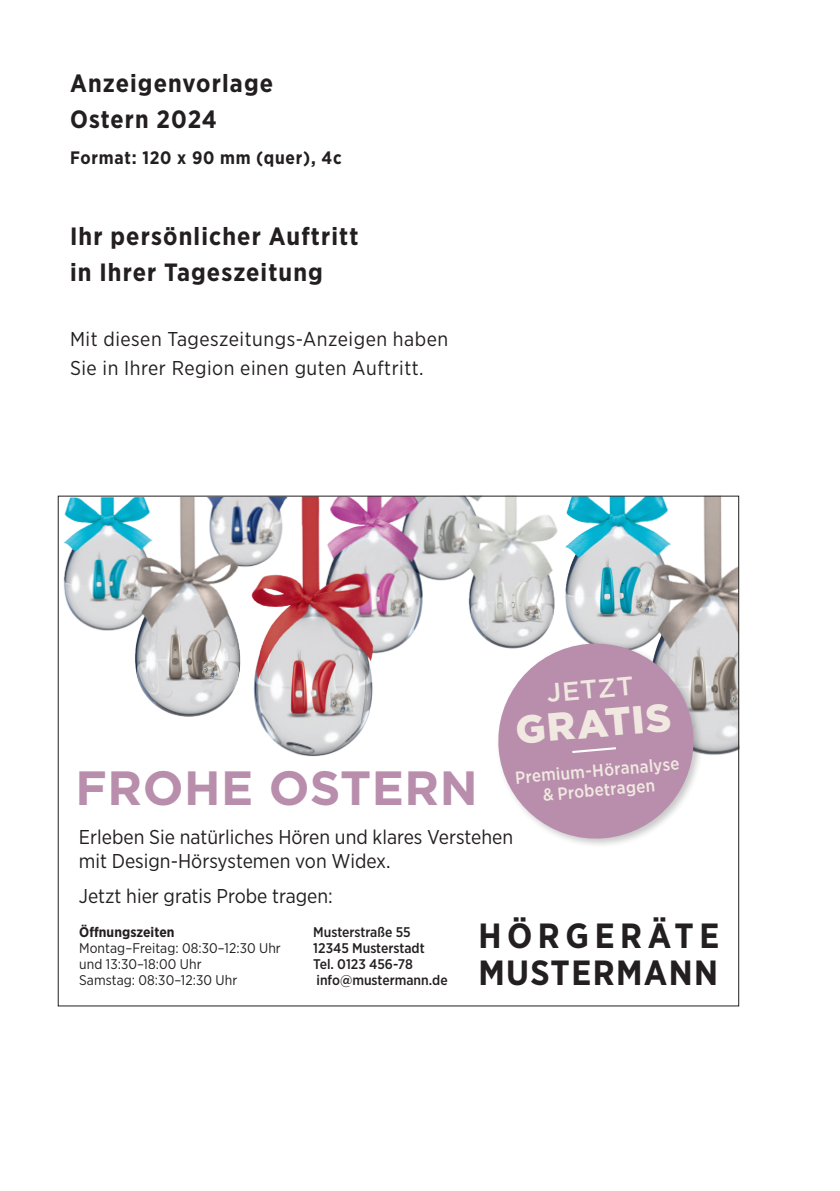
<style>
.page{position:relative;width:840px;height:1191px;background:#fff}
.page>*{position:absolute;margin:0;border:0;box-sizing:border-box;transform-origin:0 0}
.t1{font:700 48px "Gotham";letter-spacing:.01em;color:#b88eac}
.Headline_66_70_white{font:900 39.2px "Gotham";color:#f1e9e1}
.t2{font:700 35px "Gotham Narrow";letter-spacing:.04em;color:#231f20}
.t3{font:700 35px "Gotham Narrow";letter-spacing:.16em;color:#231f20}
.Headline_66_70_white-2{font:500 26.2px "Gotham";color:#f1e9e1}
.t4{font:700 25px/36px "Gotham Narrow";letter-spacing:.045em;color:#231f20}
.t5{font:20px/24px "Gotham Narrow";color:#231f20}
.t6{font:20px/29px "Gotham Narrow";letter-spacing:.025em;color:#231f20}
.t7{font:700 18px "Gotham Narrow";letter-spacing:.045em;color:#231f20}
.Headline_66_70_white-3{font:500 17.4px "Gotham Narrow";color:#f1e9e1}
.t8{font:14px/16px "Gotham Narrow";letter-spacing:.005em;color:#231f20}
.t9{font:500 14px/16px "Gotham Narrow";color:#231f20}
.s1{font-weight:700}
</style>
<div class="page">
<img style="left:590px;top:496px;width:149px;height:292px">
<img style="left:57px;top:495px;width:533px;height:301px">
<div style="left:494px;top:640px;width:209px;height:209px;background:#231f20;opacity:.25"></div>
<svg style="left:493px;top:639px;width:204px;height:204px;fill:#b88eac"></svg>
<svg style="left:569px;top:746px;width:49px;height:8px"></svg>
<p class="t4" style="left:70px;top:65px;width:204px">Anzeigenvorlage<br>Ostern 2024</p>
<p class="t7" style="left:70px;top:146px;width:273px">Format: 120 x 90 mm (quer), 4c</p>
<p class="t4" style="left:70px;top:218px;width:290px">Ihr persönlicher Auftritt in Ihrer Tageszeitung</p>
<p class="t6" style="left:70px;top:324px;width:379px">Mit diesen Tageszeitungs-Anzeigen haben<br>Sie in Ihrer Region einen guten Auftritt.</p>
<p class="Headline_66_70_white-2" style="left:545px;top:676px;width:89px;rotate:-5deg">JETZT</p>
<p class="Headline_66_70_white" style="left:513px;top:703px;width:157px;rotate:-5deg">GRATIS</p>
<p class="Headline_66_70_white-3" style="left:514px;top:766px;width:166px;rotate:-5deg">Premium-Höranalyse</p>
<p class="t1" style="left:75px;top:756px;width:403px">FROHE OSTERN</p>
<p class="Headline_66_70_white-3" style="left:541px;top:783px;width:114px;rotate:-5deg">&amp; Probetragen</p>
<p class="t5" style="left:79px;top:824px;width:436px">Erleben Sie natürliches Hören und klares Verstehen mit Design-Hörsystemen von Widex.</p>
<p class="t5" style="left:79px;top:883px;width:255px">Jetzt hier gratis Probe tragen:</p>
<p class="t8" style="left:79px;top:923px;width:203px"><span class="s1">Öffnungszeiten<br></span>Montag–Freitag: 08:30–12:30 Uhr</p>
<p class="t8" style="left:79px;top:955px;width:124px">und 13:30–18:00 Uhr</p>
<p class="t8" style="left:79px;top:971px;width:159px">Samstag: 08:30–12:30 Uhr</p>
<p class="t9" style="left:313px;top:923px;width:99px">Musterstraße 55</p>
<p class="t9" style="left:313px;top:939px;width:113px">12345 Musterstadt</p>
<p class="t9" style="left:313px;top:955px;width:136px">Tel. 0123 456-78 info@mustermann.de</p>
<p class="t3" style="left:478px;top:913px;width:242px">HÖRGERÄTE</p>
<p class="t2" style="left:478px;top:950px;width:241px">MUSTERMANN</p>
</div>
